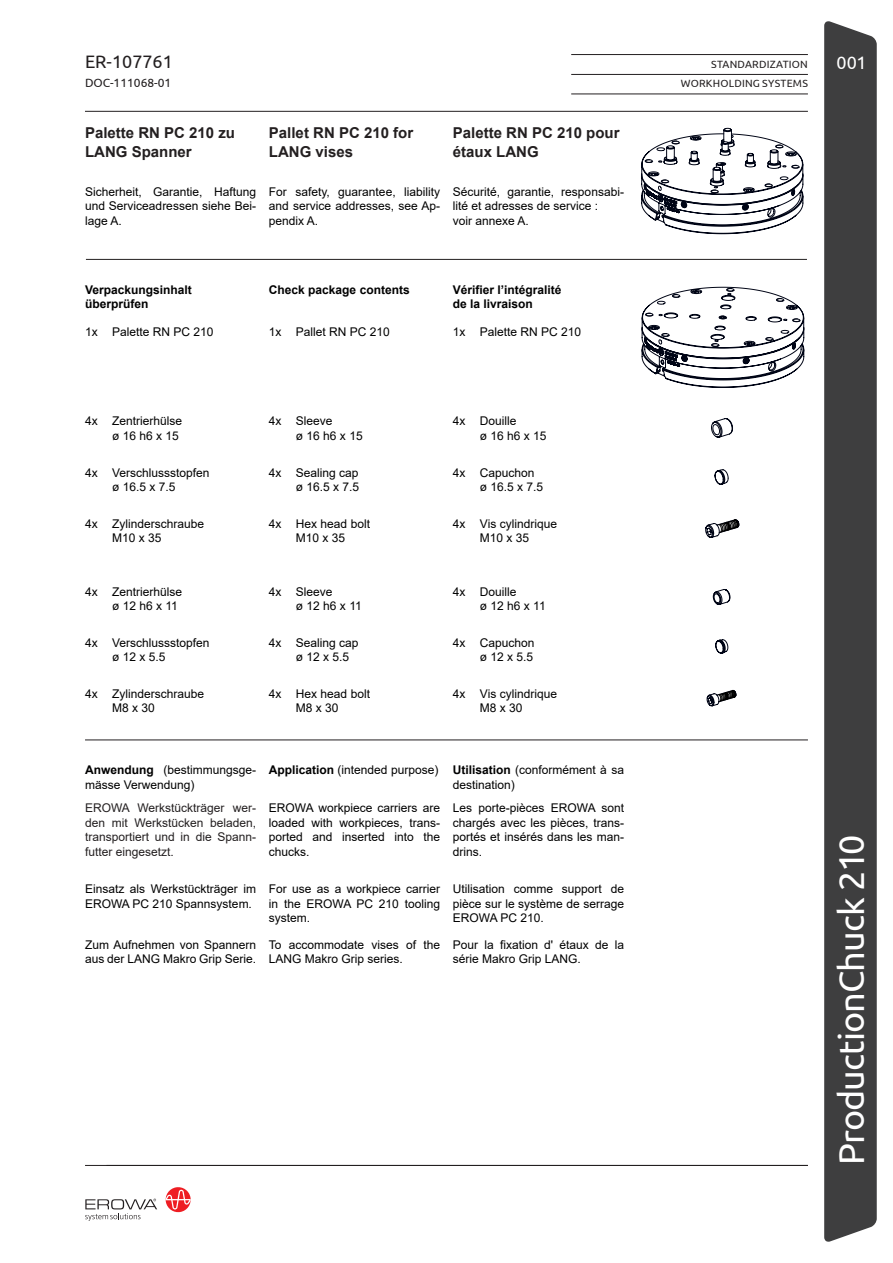
<style>
.page{position:relative;width:893px;height:1263px;background:#fff}
.page>*{position:absolute;margin:0;border:0;box-sizing:border-box;transform-origin:0 0}
.t1{font:36px "Ubuntu";letter-spacing:-.025em;color:#fff}
.t2{font:18px "Ubuntu";color:#231f20}
.t3{font:18px "Ubuntu";color:#fff}
.t4{font:700 15px/18px "Arial";color:#231f20}
.t5{font:12px/14.4px "Arial";color:#000001}
.t6{font:12px/14.4px "Arial";color:#231f20;text-align:justify}
.t7{font:700 12px/14.4px "Arial";color:#000001}
.t8{font:12px "Ubuntu";color:#231f20}
.t9{font:10.5px "Ubuntu";letter-spacing:.02em;color:#231f20}
.t10{font:9.15px "ISOCPEUR";color:#231f20}
.s1{font-weight:700}
</style>
<div class="page">
<div style="left:824px;top:21px;width:53px;height:1221px;background:#3e3e3f"></div>
<hr style="left:571px;top:54px;width:237px;height:1px;background:#231f20">
<hr style="left:571px;top:74px;width:237px;height:1px;background:#231f20">
<hr style="left:571px;top:94px;width:237px;height:1px;background:#231f20">
<hr style="left:85px;top:1165px;width:723px;height:1px;background:#231f20">
<hr style="left:85px;top:111px;width:723px;height:1px;background:#231f20">
<svg style="left:85px;top:1187px;width:106px;height:34px"></svg>
<hr style="left:86px;top:259px;width:721px;height:1px;background:#231f20">
<svg style="left:641px;top:127px;width:163px;height:108px"></svg>
<hr style="left:825px;top:122px;width:1px;height:116px;background:#000516">
<svg style="left:641px;top:286px;width:164px;height:102px"></svg>
<svg style="left:711px;top:418px;width:22px;height:20px"></svg>
<svg style="left:714px;top:469px;width:15px;height:16px"></svg>
<svg style="left:705px;top:519px;width:35px;height:19px"></svg>
<svg style="left:712px;top:589px;width:19px;height:16px"></svg>
<svg style="left:715px;top:639px;width:14px;height:15px"></svg>
<svg style="left:706px;top:689px;width:31px;height:18px"></svg>
<hr style="left:85px;top:739px;width:723px;height:1px;background:#231f20">
<h2 class="t2" style="left:85px;top:51px;width:89px">ER-107761</h2>
<p class="t8" style="left:85px;top:76px;width:88px">DOC-111068-01</p>
<p class="t9" style="left:711px;top:58px;width:98px">STANDARDIZATION</p>
<h2 class="t3" style="left:836px;top:52px;width:32px">001</h2>
<p class="t9" style="left:681px;top:77px;width:128px">WORKHOLDING SYSTEMS</p>
<p class="t4" style="left:85px;top:124px;width:152px">Palette RN PC 210 zu<br>LANG Spanner</p>
<p class="t5" style="left:85px;top:184px;width:173px;text-align:justify">Sicherheit, Garantie, Haftung und Serviceadressen siehe Bei&shy;lage A.</p>
<p class="t4" style="left:269px;top:124px;width:146px">Pallet RN PC 210 for<br>LANG vises</p>
<p class="t5" style="left:269px;top:184px;width:173px;text-align:justify">For safety, guarantee, liability and service addresses, see Ap&shy;pendix A.</p>
<p class="t4" style="left:453px;top:124px;width:168px">Palette RN PC 210 pour étaux LANG</p>
<p class="t5" style="left:453px;top:184px;width:173px">Sécurité, garantie, responsabi&shy;lité et adresses de service :<br>voir annexe A.</p>
<p class="t7" style="left:85px;top:282px;width:108px">Verpackungsinhalt überprüfen</p>
<p class="t7" style="left:269px;top:282px;width:142px">Check package contents</p>
<p class="t7" style="left:453px;top:282px;width:110px">Vérifier l’intégralité de la livraison</p>
<p class="t5" style="left:85px;top:325px;width:130px">1x Palette RN PC 210</p>
<p class="t5" style="left:269px;top:325px;width:123px">1x Pallet RN PC 210</p>
<p class="t5" style="left:453px;top:325px;width:130px">1x Palette RN PC 210</p>
<p class="t5" style="left:85px;top:414px;width:99px;text-align:right">4x Zentrierhülse ø 16 h6 x 15</p>
<p class="t5" style="left:85px;top:465px;width:126px;text-align:center">4x Verschlussstopfen ø 16.5 x 7.5</p>
<p class="t5" style="left:296px;top:414px;width:68px;text-indent:-27px">4x Sleeve<br>ø 16 h6 x 15</p>
<p class="t5" style="left:269px;top:465px;width:92px;text-align:right">4x Sealing cap ø 16.5 x 7.5</p>
<p class="t5" style="left:480px;top:414px;width:68px;text-indent:-27px">4x Douille<br>ø 16 h6 x 15</p>
<p class="t5" style="left:480px;top:465px;width:65px;text-indent:-27px">4x Capuchon ø 16.5 x 7.5</p>
<p class="t5" style="left:112px;top:516px;width:94px;text-indent:-27px">4x Zylinderschraube<br>M10 x 35</p>
<p class="t5" style="left:269px;top:516px;width:103px;text-align:center">4x Hex head bolt<br>M10 x 35</p>
<p class="t5" style="left:453px;top:516px;width:106px;text-align:center">4x Vis cylindrique<br>M10 x 35</p>
<p class="t5" style="left:112px;top:584px;width:72px;text-indent:-27px">4x Zentrierhülse ø 12 h6 x 11</p>
<p class="t5" style="left:296px;top:584px;width:67px;text-indent:-27px">4x Sleeve<br>ø 12 h6 x 11</p>
<p class="t5" style="left:480px;top:584px;width:67px;text-indent:-27px">4x Douille<br>ø 12 h6 x 11</p>
<p class="t10" style="left:437px;top:584px;width:26px">000977</p>
<p class="t5" style="left:112px;top:635px;width:99px;text-indent:-27px">4x Verschlussstopfen ø 12 x 5.5</p>
<p class="t5" style="left:296px;top:635px;width:64px;text-indent:-27px">4x Sealing cap ø 12 x 5.5</p>
<p class="t5" style="left:453px;top:635px;width:83px;text-align:right">4x Capuchon ø 12 x 5.5</p>
<p class="t5" style="left:112px;top:686px;width:94px;text-indent:-27px">4x Zylinderschraube<br>M8 x 30</p>
<p class="t5" style="left:269px;top:686px;width:103px;text-align:center">4x Hex head bolt<br>M8 x 30</p>
<p class="t5" style="left:480px;top:686px;width:79px;text-indent:-27px">4x Vis cylindrique<br>M8 x 30</p>
<p class="t5" style="left:85px;top:763px;width:173px"><span class="s1">Anwendung</span> (bestimmungsge&shy;mässe Verwendung)</p>
<p class="t6" style="left:85px;top:801px;width:173px">EROWA Werkstückträger wer&shy;den mit Werkstücken beladen, transportiert und in die Spann&shy;futter eingesetzt.</p>
<p class="t5" style="left:85px;top:882px;width:173px">Einsatz als Werkstückträger im<br>EROWA PC 210 Spannsystem.</p>
<p class="t5" style="left:85px;top:937px;width:173px">Zum Aufnehmen von Spannern aus der LANG Makro Grip Serie.</p>
<p class="t5" style="left:269px;top:763px;width:171px"><span class="s1">Application</span> (intended purpose)</p>
<p class="t5" style="left:269px;top:801px;width:173px;text-align:justify">EROWA workpiece carriers are loaded with workpieces, trans&shy;ported and inserted into the chucks.</p>
<p class="t5" style="left:269px;top:882px;width:173px;text-align:justify">For use as a workpiece carrier in the EROWA PC 210 tooling system.</p>
<p class="t5" style="left:269px;top:937px;width:173px">To accommodate vises of the<br>LANG Makro Grip series.</p>
<p class="t5" style="left:453px;top:763px;width:173px"><span class="s1">Utilisation</span> (conformément à sa destination)</p>
<p class="t5" style="left:453px;top:801px;width:173px;text-align:justify">Les porte-pièces EROWA sont chargés avec les pièces, trans&shy;portés et insérés dans les man&shy;drins.</p>
<p class="t5" style="left:453px;top:882px;width:173px;text-align:justify">Utilisation comme support de pièce sur le système de serrage EROWA PC 210.</p>
<p class="t5" style="left:453px;top:937px;width:173px">Pour la fixation d' étaux de la série Makro Grip LANG.</p>
<h1 class="t1" style="left:830px;top:1165px;width:332px;rotate:-90deg">ProductionChuck 210</h1>
</div>
